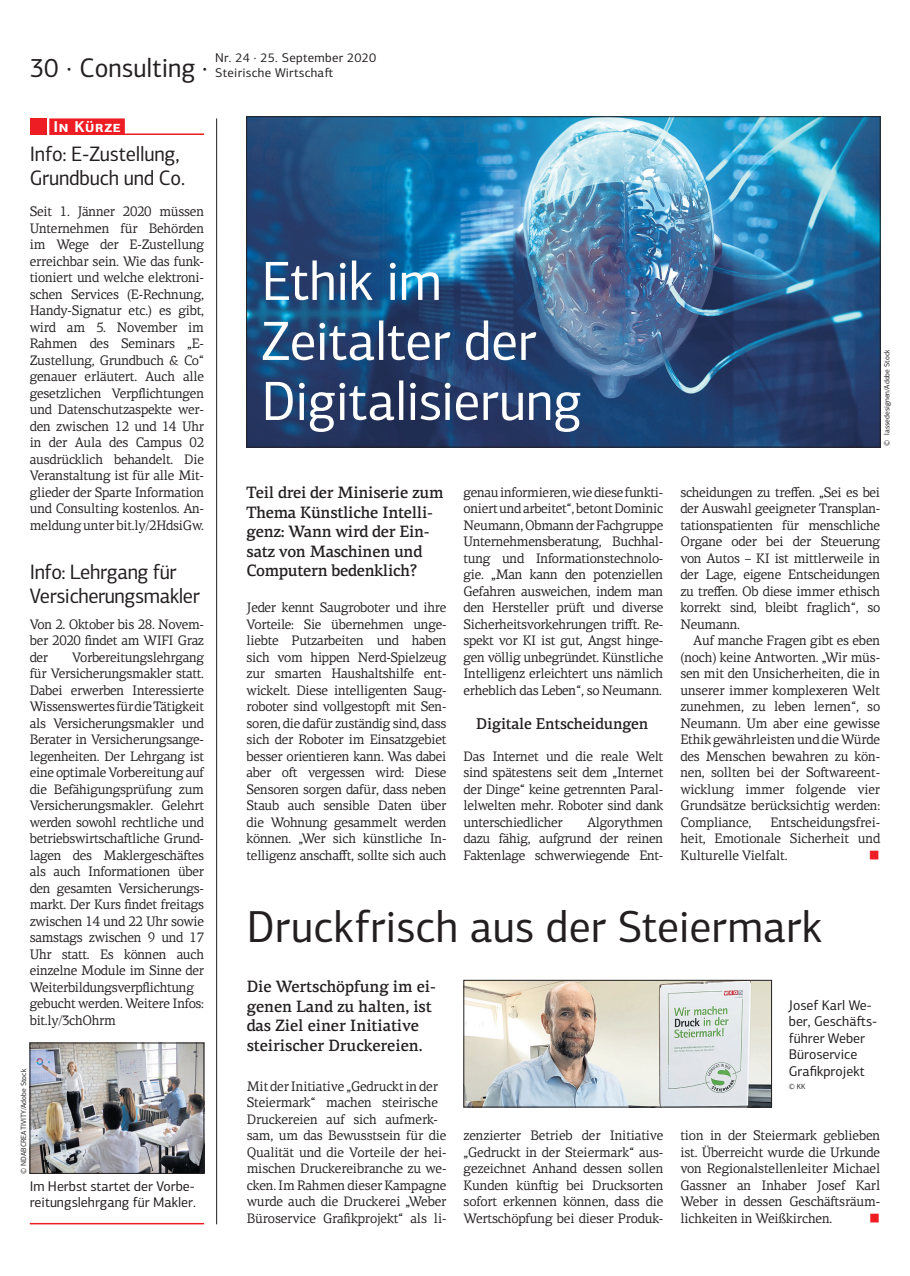
<style>
.page{position:relative;width:910px;height:1276px;background:#fff}
.page>*{position:absolute;margin:0;border:0;box-sizing:border-box;transform-origin:0 0}
.t1{font:55.5px/60px "PF Centro Sans Pro";letter-spacing:-.01em;color:#fff;scale:.96 1}
.t2{font:45px "PF Centro Sans Pro";color:#231f20}
.t3{font:27px "PF Centro Sans Pro";color:#231f20;scale:.96 1}
.t4{font:21px/24px "PF Centro Sans Pro";letter-spacing:-.02em;color:#231f20;scale:.96 1}
.t5{font:500 16.5px/19.5px "PF Centro Serif Pro";letter-spacing:-.02em;color:#231f20;scale:.96 1}
.t6{font:500 15.75px "PF Centro Serif Pro";letter-spacing:-.015em;color:#231f20;scale:.96 1}
.t7{font:700 15.75px "PF Centro Sans Pro";letter-spacing:.04em;color:#fff}
.t8{font:14.1px/16.5px "PF Centro Sans Pro";color:#231f20}
.t9{font:13.8px/16.5px "PF Centro Serif Pro";letter-spacing:-.025em;color:#231f20;text-align:justify;scale:.96 1}
.t10{font:13.8px "PF Centro Serif Pro";color:#ee1d23;scale:.96 1}
.t11{font:12.75px/14.2px "PF Centro Sans Pro";letter-spacing:.02em;color:#231f20}
.t12{font:7.5px "PF Centro Sans Pro";color:#231f20}
</style>
<div class="page">
<img style="left:248px;top:118px;width:630px;height:327px">
<div style="left:49px;top:118px;width:76px;height:17px;background:#ee1d23"></div>
<hr style="left:74px;top:133px;width:130px;height:2px;background:#ee1d23">
<div style="left:30px;top:118px;width:16px;height:17px;background:#ee1d23"></div>
<img style="left:32px;top:1044px;width:170px;height:127px">
<div style="left:30px;top:1042px;width:174px;height:131px;border:1px solid #231f20"></div>
<hr style="left:30px;top:1223px;width:174px;height:1px;background:#ee1d23">
<hr style="left:216px;top:118px;width:1px;height:1106px;background:#231f20">
<img style="left:466px;top:982px;width:304px;height:123px">
<div style="left:464px;top:980px;width:308px;height:127px;border:1px solid #231f20"></div>
<h3 class="t3" style="left:30px;top:51px;width:187px">30 · Consulting ·</h3>
<p class="t11" style="left:215px;top:51px;width:163px">Nr. 24 . 25. September 2020<br>Steirische Wirtschaft</p>
<p class="t7" style="left:54px;top:116px;width:69px">In Kürze</p>
<h3 class="t4" style="left:30px;top:141px;width:163px">Info: E-Zustellung,<br>Grundbuch und Co.</h3>
<p class="t9" style="left:30px;top:203px;width:183px">Seit 1. Jänner 2020 müssen Unternehmen für Behörden im Wege der E-Zustellung erreichbar sein. Wie das funk&shy;tioniert und welche elektroni&shy;schen Services (E-Rechnung, Handy-Signatur etc.) es gibt, wird am 5. November im Rahmen des Seminars „E-Zustellung, Grundbuch &amp; Co“ genauer erläutert. Auch alle gesetzlichen Verpflichtungen und Datenschutzaspekte wer&shy;den zwischen 12 und 14 Uhr in der Aula des Campus 02 ausdrücklich behandelt. Die Veranstaltung ist für alle Mit&shy;glieder der Sparte Information und Consulting kostenlos. An&shy;meldung unter bit.ly/2HdsiGw.</p>
<h3 class="t4" style="left:30px;top:560px;width:179px">Info: Lehrgang für<br>Versicherungsmakler</h3>
<p class="t9" style="left:30px;top:616px;width:183px">Von 2. Oktober bis 28. Novem&shy;ber 2020 findet am WIFI Graz der</p>
<p class="t9" style="left:30px;top:649px;width:183px;text-align:left;text-indent:43px">Vorbereitungslehrgang für Versicherungsmakler statt.<br>Dabei erwerben Interessierte<br>Wissenswertes für die Tätigkeit als Versicherungsmakler und<br>Berater in Versicherungsange&shy;legenheiten. Der Lehrgang ist eine optimale Vorbereitung auf die Befähigungsprüfung zum<br>Versicherungsmakler. Gelehrt werden sowohl rechtliche und betriebswirtschaftliche Grund&shy;lagen des Maklergeschäftes als auch Informationen über den gesamten Versicherungs&shy;markt. Der Kurs findet freitags zwischen 14 und 22 Uhr sowie samstags zwischen 9 und 17<br>Uhr statt. Es können auch einzelne Module im Sinne der<br>Weiterbildungsverpflichtung gebucht werden. Weitere Infos: bit.ly/3chOhrm</p>
<p class="t12" style="left:19px;top:1173px;width:106px;rotate:-90deg">© NDABCREATIVITY/Adobe Stock</p>
<p class="t8" style="left:30px;top:1177px;width:168px">Im Herbst startet der Vorbe&shy;reitungslehrgang für Makler.</p>
<h1 class="t1" style="left:262px;top:251px;width:336px">Ethik im<br>Zeitalter der<br>Digitalisierung</h1>
<p class="t5" style="left:247px;top:483px;width:207px">Teil drei der Miniserie zum<br>Thema Künstliche Intelli&shy;genz: Wann wird der Ein&shy;satz von Maschinen und<br>Computern bedenklich?</p>
<p class="t9" style="left:247px;top:599px;width:210px">Jeder kennt Saugroboter und ihre Vorteile: Sie übernehmen unge&shy;liebte Putzarbeiten und haben sich vom hippen Nerd-Spielzeug zur smarten Haushaltshilfe ent&shy;wickelt. Diese intelligenten Saug&shy;roboter sind vollgestopft mit Sen&shy;soren, die dafür zuständig sind, dass sich der Roboter im Einsatzgebiet besser orientieren kann. Was dabei aber oft vergessen wird: Diese Sensoren sorgen dafür, dass neben Staub auch sensible Daten über die Wohnung gesammelt werden können. „Wer sich künstliche In&shy;telligenz anschafft, sollte sich auch</p>
<p class="t9" style="left:463px;top:484px;width:210px">genau informieren, wie diese funkti&shy;oniert und arbeitet“, betont Dominic Neumann, Obmann der Fachgruppe Unternehmensberatung, Buchhal&shy;tung und Informationstechnolo&shy;gie. „Man kann den potenziellen Gefahren ausweichen, indem man den Hersteller prüft und diverse Sicherheitsvorkehrungen trifft. Re&shy;spekt vor KI ist gut, Angst hinge&shy;gen völlig unbegründet. Künstliche Intelligenz erleichtert uns nämlich erheblich das Leben“, so Neumann.</p>
<p class="t6" style="left:476px;top:714px;width:181px">Digitale Entscheidungen</p>
<p class="t9" style="left:463px;top:748px;width:210px">Das Internet und die reale Welt sind spätestens seit dem „Internet der Dinge“ keine getrennten Paral&shy;lelwelten mehr. Roboter sind dank unterschiedlicher</p>
<p class="t9" style="left:463px;top:814px;width:210px;text-indent:124px">Algorythmen dazu fähig, aufgrund der reinen Faktenlage schwerwiegende Ent-</p>
<p class="t12" style="left:882px;top:446px;width:98px;rotate:-90deg">© lassedesignen/Adobe Stock</p>
<p class="t9" style="left:680px;top:484px;width:210px">scheidungen zu treffen. „Sei es bei der Auswahl geeigneter Transplan&shy;tationspatienten für menschliche Organe oder bei der Steuerung von Autos – KI ist mittlerweile in der Lage, eigene Entscheidungen zu treffen. Ob diese immer ethisch korrekt sind, bleibt fraglich“, so Neumann.</p>
<p class="t9" style="left:680px;top:632px;width:210px;text-indent:13px">Auf manche Fragen gibt es eben (noch) keine Antworten. „Wir müs&shy;sen mit den Unsicherheiten, die in unserer immer komplexeren Welt zunehmen, zu leben lernen“, so Neumann. Um aber eine gewisse Ethik gewährleisten und die Würde des Menschen bewahren zu kön&shy;nen, sollten bei der Softwareent&shy;wicklung immer folgende vier Grundsätze berücksichtig werden:<br>Compliance,</p>
<p class="t9" style="left:680px;top:814px;width:210px;text-indent:90px">Entscheidungsfrei&shy;heit, Emotionale Sicherheit und Kulturelle Vielfalt.</p>
<p class="t10" style="left:869px;top:847px;width:14px">■</p>
<h2 class="t2" style="left:247px;top:899px;width:577px">Druckfrisch aus der Steiermark</h2>
<p class="t5" style="left:247px;top:977px;width:199px">Die Wertschöpfung im ei&shy;genen Land zu halten, ist das Ziel einer Initiative steirischer Druckereien.</p>
<p class="t9" style="left:247px;top:1078px;width:210px;text-align:left">Mit der Initiative „Gedruckt in der<br>Steiermark“ machen steirische<br>Druckereien auf sich aufmerk&shy;sam, um das Bewusstsein für die<br>Qualität und die Vorteile der hei&shy;mischen Druckereibranche zu we&shy;cken. Im Rahmen dieser Kampagne wurde auch die Druckerei „Weber<br>Büroservice Grafikprojekt“ als li-</p>
<p class="t8" style="left:789px;top:996px;width:90px">Josef Karl We&shy;ber, Geschäfts&shy;führer Weber<br>Büroservice<br>Grafikprojekt</p>
<p class="t12" style="left:789px;top:1082px;width:18px">© KK</p>
<p class="t9" style="left:464px;top:1127px;width:210px">zenzierter Betrieb der Initiative „Gedruckt in der Steiermark“ aus&shy;gezeichnet Anhand dessen sollen Kunden künftig bei Drucksorten sofort erkennen können, dass die Wertschöpfung bei dieser Produk-</p>
<p class="t9" style="left:680px;top:1127px;width:210px">tion in der Steiermark geblieben ist. Überreicht wurde die Urkunde von Regionalstellenleiter Michael Gassner an Inhaber Josef Karl Weber in dessen Geschäftsräum&shy;lichkeiten in Weißkirchen.</p>
<p class="t10" style="left:869px;top:1209px;width:14px">■</p>
</div>
